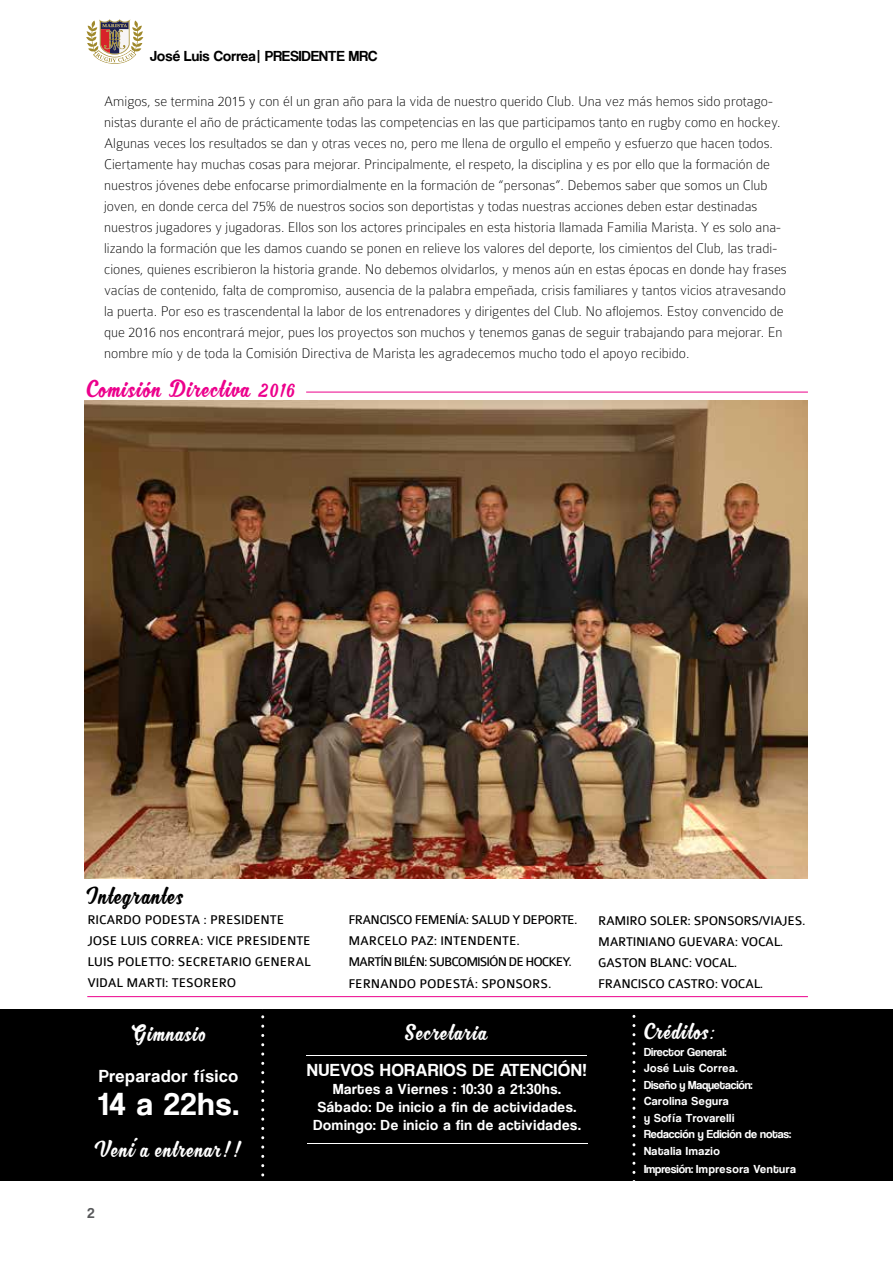
<style>
.page{position:relative;width:893px;height:1263px;background:#fff}
.page>*{position:absolute;margin:0;border:0;box-sizing:border-box;transform-origin:0 0}
.t1{font:33px "Coolvetica Rg";letter-spacing:.05em;color:#fff}
.t2{font:24px "MJ Zhafira Demo";letter-spacing:.05em;color:#ec008c}
.t3{font:24px "MJ Zhafira Demo";letter-spacing:.05em;color:#000}
.t4{font:22.5px "MJ Zhafira Demo";letter-spacing:.05em;color:#fff}
.t5{font:18px "Coolvetica Rg";letter-spacing:.05em;color:#fff}
.t6{font:100 15px/21px "Colaborate";color:#000}
.t7{font:15px/18px "Coolvetica Rg";letter-spacing:.05em;color:#fff;text-align:center}
.t8{font:15px "Coolvetica Rg";letter-spacing:.015em;color:#000}
.t9{font:15px "Coolvetica Rg";color:#58595b}
.t10{font:13.5px/21px "Colaborate";letter-spacing:-.025em;color:#000}
.t11{font:13.5px/21px "Colaborate";letter-spacing:-.05em;color:#000}
.t12{font:12px/16.5px "Coolvetica Rg";letter-spacing:.015em;color:#fff}
</style>
<div class="page">
<div style="left:0;top:1009px;width:893px;height:171px;background:#000"></div>
<svg style="left:86px;top:19px;width:57px;height:45px"></svg>
<hr style="left:306px;top:1054px;width:280px;height:1px;background:#fff">
<hr style="left:307px;top:1143px;width:280px;height:1px;background:#fff">
<svg style="left:261px;top:997px;width:3px;height:184px"></svg>
<svg style="left:632px;top:997px;width:3px;height:184px"></svg>
<img style="left:85px;top:400px;width:723px;height:478px">
<hr style="left:306px;top:392px;width:502px;height:1px;background:#ec008c">
<hr style="left:87px;top:996px;width:721px;height:1px;background:#ec008c">
<p class="t8" style="left:150px;top:47px;width:229px">José Luis Correa| PRESIDENTE MRC</p>
<p class="t6" style="left:104px;top:90px;width:684px">Amigos, se termina 2015 y con él un gran año para la vida de nuestro querido Club. Una vez más hemos sido protago&shy;nistas durante el año de prácticamente todas las competencias en las que participamos tanto en rugby como en hockey.<br>Algunas veces los resultados se dan y otras veces no, pero me llena de orgullo el empeño y esfuerzo que hacen todos.<br>Ciertamente hay muchas cosas para mejorar. Principalmente, el respeto, la disciplina y es por ello que la formación de nuestros jóvenes debe enfocarse primordialmente en la formación de “personas”. Debemos saber que somos un Club joven, en donde cerca del 75% de nuestros socios son deportistas y todas nuestras acciones deben estar destinadas nuestros jugadores y jugadoras. Ellos son los actores principales en esta historia llamada Familia Marista. Y es solo ana&shy;lizando la formación que les damos cuando se ponen en relieve los valores del deporte, los cimientos del Club, las tradi&shy;ciones, quienes escribieron la historia grande. No debemos olvidarlos, y menos aún en estas épocas en donde hay frases vacías de contenido, falta de compromiso, ausencia de la palabra empeñada, crisis familiares y tantos vicios atravesando la puerta. Por eso es trascendental la labor de los entrenadores y dirigentes del Club. No aflojemos. Estoy convencido de que 2016 nos encontrará mejor, pues los proyectos son muchos y tenemos ganas de seguir trabajando para mejorar. En nombre mío y de toda la Comisión Directiva de Marista les agradecemos mucho todo el apoyo recibido.</p>
<h2 class="t2" style="left:87px;top:373px;width:211px">Comisión Directiva 2016</h2>
<h2 class="t3" style="left:87px;top:881px;width:100px">Integrantes</h2>
<p class="t10" style="left:87px;top:910px;width:225px">RICARDO PODESTA : PRESIDENTE<br>JOSE LUIS CORREA: VICE PRESIDENTE<br>LUIS POLETTO: SECRETARIO GENERAL<br>VIDAL MARTI: TESORERO</p>
<p class="t11" style="left:348px;top:910px;width:231px">FRANCISCO FEMENÍA: SALUD Y DEPORTE.<br>MARCELO PAZ: INTENDENTE.<br>MARTÍN BILÉN: SUBCOMISIÓN DE HOCKEY.<br>FERNANDO PODESTÁ: SPONSORS.</p>
<p class="t10" style="left:598px;top:910px;width:209px">RAMIRO SOLER: SPONSORS/VIAJES.<br>MARTINIANO GUEVARA: VOCAL.<br>GASTON BLANC: VOCAL.<br>FRANCISCO CASTRO: VOCAL.</p>
<h3 class="t4" style="left:132px;top:1019px;width:76px">Gimnasio</h3>
<p class="t5" style="left:99px;top:1065px;width:141px">Preparador físico</p>
<h1 class="t1" style="left:98px;top:1084px;width:142px">14 a 22hs.</h1>
<h3 class="t4" style="left:95px;top:1135px;width:148px">Vení a entrenar!!</h3>
<p class="t9" style="left:87px;top:1204px;width:8px">2</p>
<h3 class="t4" style="left:405px;top:1017px;width:85px">Secretaria</h3>
<p class="t5" style="left:307px;top:1059px;width:281px">NUEVOS HORARIOS DE ATENCIÓN!</p>
<p class="t7" style="left:313px;top:1079px;width:269px">Martes a Viernes : 10:30 a 21:30hs.<br>Sábado: De inicio a fin de actividades.<br>Domingo: De inicio a fin de actividades.</p>
<h3 class="t4" style="left:644px;top:1017px;width:73px">Créditos:</h3>
<p class="t12" style="left:644px;top:1043px;width:149px">Director General:<br>José Luis Correa.<br>Diseño y Maquetación:<br>Carolina Segura<br>y Sofía Trovarelli<br>Redacción y Edición de notas:<br>Natalia Imazio</p>
<p class="t12" style="left:644px;top:1160px;width:153px">Impresión: Impresora Ventura</p>
</div>
